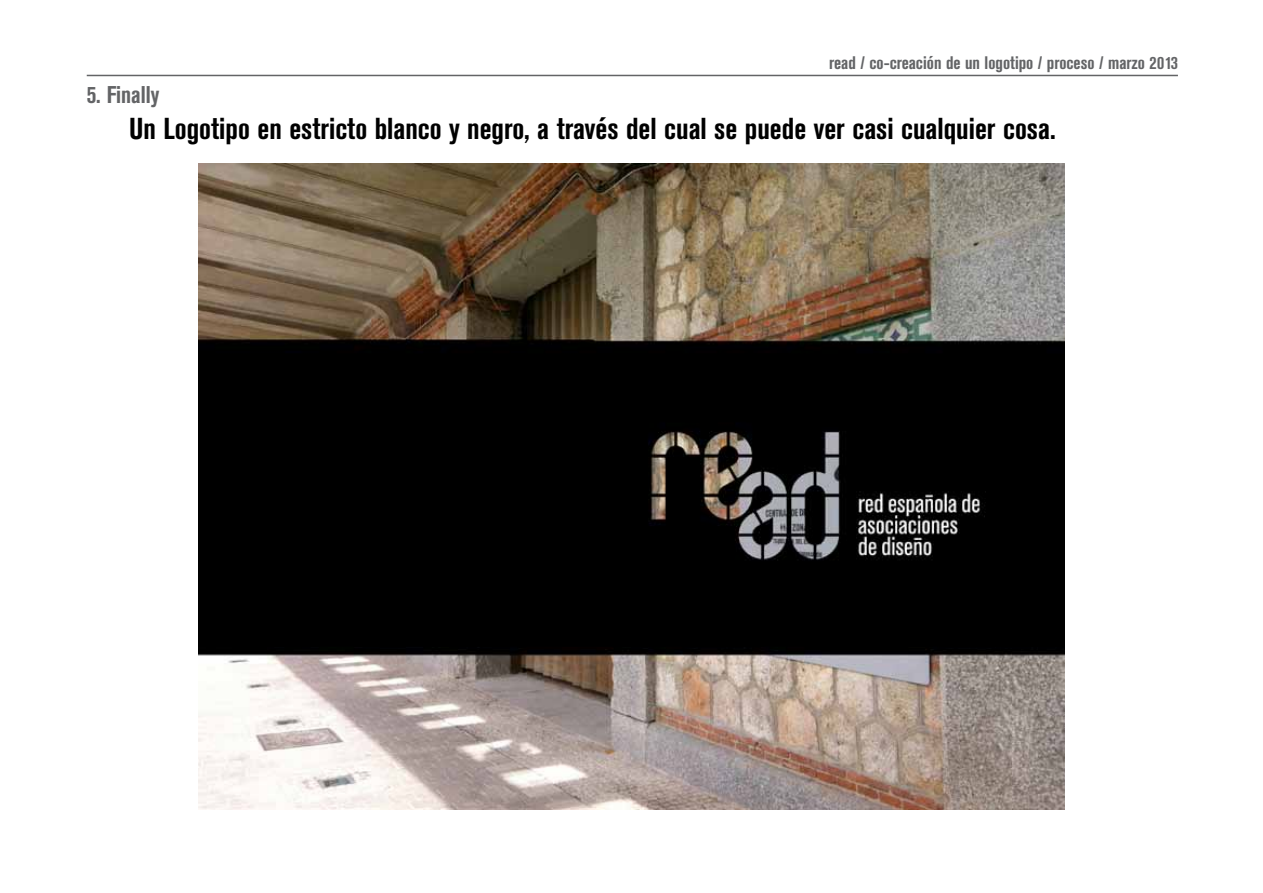
<style>
.page{position:relative;width:1263px;height:893px;background:#fff}
.page>*{position:absolute;margin:0;border:0;box-sizing:border-box;transform-origin:0 0}
.t1{font:700 condensed 30px "Akzidenz Grotesk BE";color:#000}
.t2{font:700 condensed 24px "Akzidenz Grotesk BE";color:#636466}
.t3{font:700 condensed 18px "Akzidenz Grotesk BE";color:#636466}
</style>
<div class="page">
<hr style="left:87px;top:75px;width:1091px;height:1px;background:#636466">
<img style="left:199px;top:163px;width:865px;height:646px">
<p class="t3" style="left:829px;top:52px;width:350px">read / co-creación de un logotipo / proceso / marzo 2013</p>
<p class="t2" style="left:87px;top:81px;width:74px">5. Finally</p>
<p class="t1" style="left:129px;top:112px;width:928px">Un Logotipo en estricto blanco y negro, a través del cual se puede ver casi cualquier cosa.</p>
</div>
